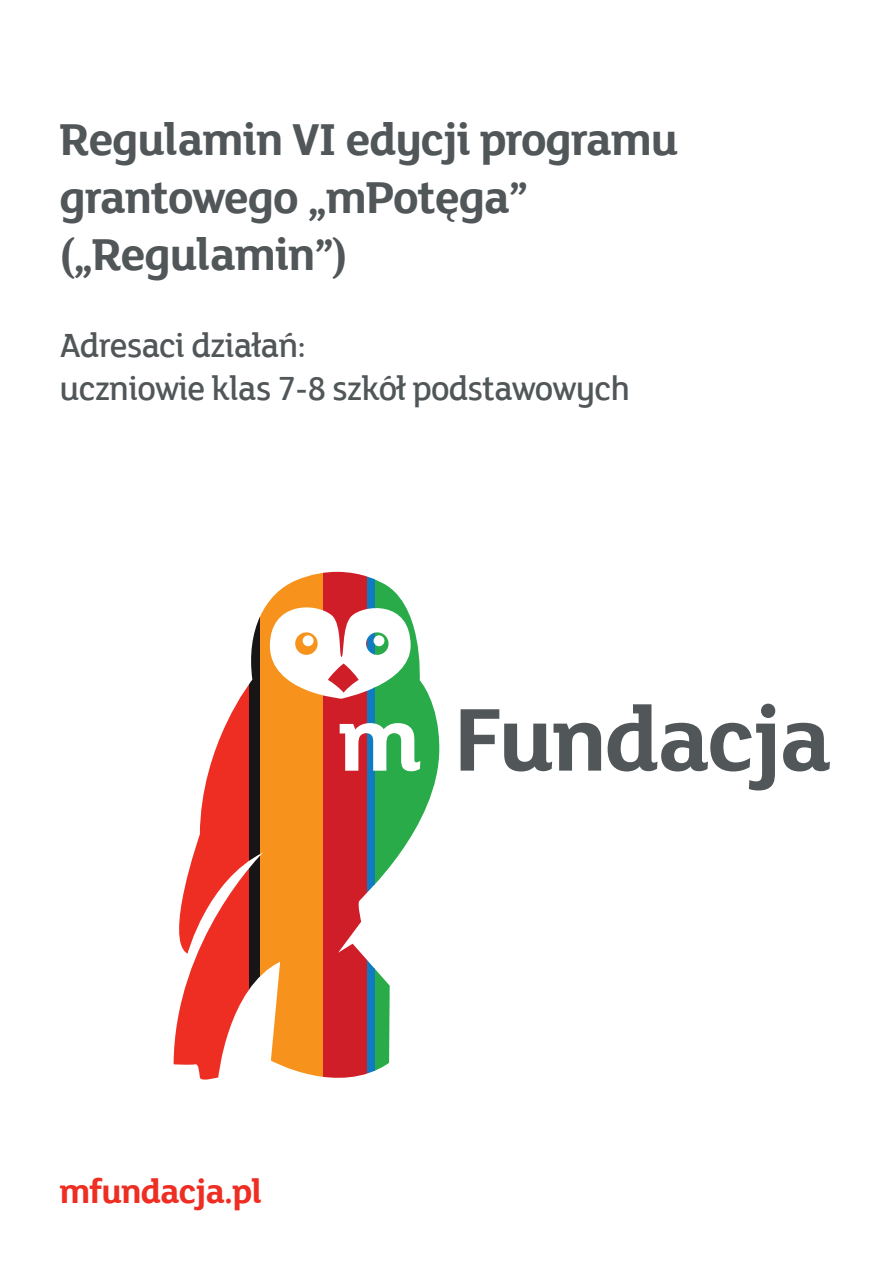
<style>
.page{position:relative;width:893px;height:1263px;background:#fff}
.page>*{position:absolute;margin:0;border:0;box-sizing:border-box;transform-origin:0 0}
.t1{font:700 96.9px "FS Lola";letter-spacing:-.025em;color:#515659}
.t2{font:700 48px/57.6px "FS Lola";letter-spacing:-.025em;color:#515659}
.t3{font:500 36px "FS Lola";letter-spacing:-.025em;color:#515659}
.t4{font:700 36px "FS Lola";letter-spacing:-.025em;color:#ee2e22}
</style>
<div class="page">
<svg style="left:374px;top:579px;width:65px;height:492px"></svg>
<svg style="left:323px;top:572px;width:44px;height:506px;fill:#d01e29"></svg>
<svg style="left:259px;top:572px;width:64px;height:505px;fill:#f7931d"></svg>
<svg style="left:173px;top:684px;width:76px;height:396px;fill:#ee2e22"></svg>
<svg style="left:249px;top:619px;width:10px;height:371px;background:#2d2b2b"></svg>
<svg style="left:367px;top:576px;width:7px;height:498px;fill:#107bc1"></svg>
<svg style="left:340px;top:723px;width:80px;height:48px"></svg>
<p class="t2" style="left:60px;top:108px;width:620px">Regulamin VI edycji programu grantowego „mPotęga”</p>
<p class="t2" style="left:60px;top:223px;width:290px">(„Regulamin”)</p>
<p class="t3" style="left:60px;top:322px;width:248px">Adresaci działań:</p>
<p class="t3" style="left:60px;top:365px;width:572px">uczniowie klas 7-8 szkół podstawowych</p>
<p class="t4" style="left:60px;top:1167px;width:204px">mfundacja.pl</p>
<p class="t1" style="left:454px;top:672px;width:379px">Fundacja</p>
</div>
